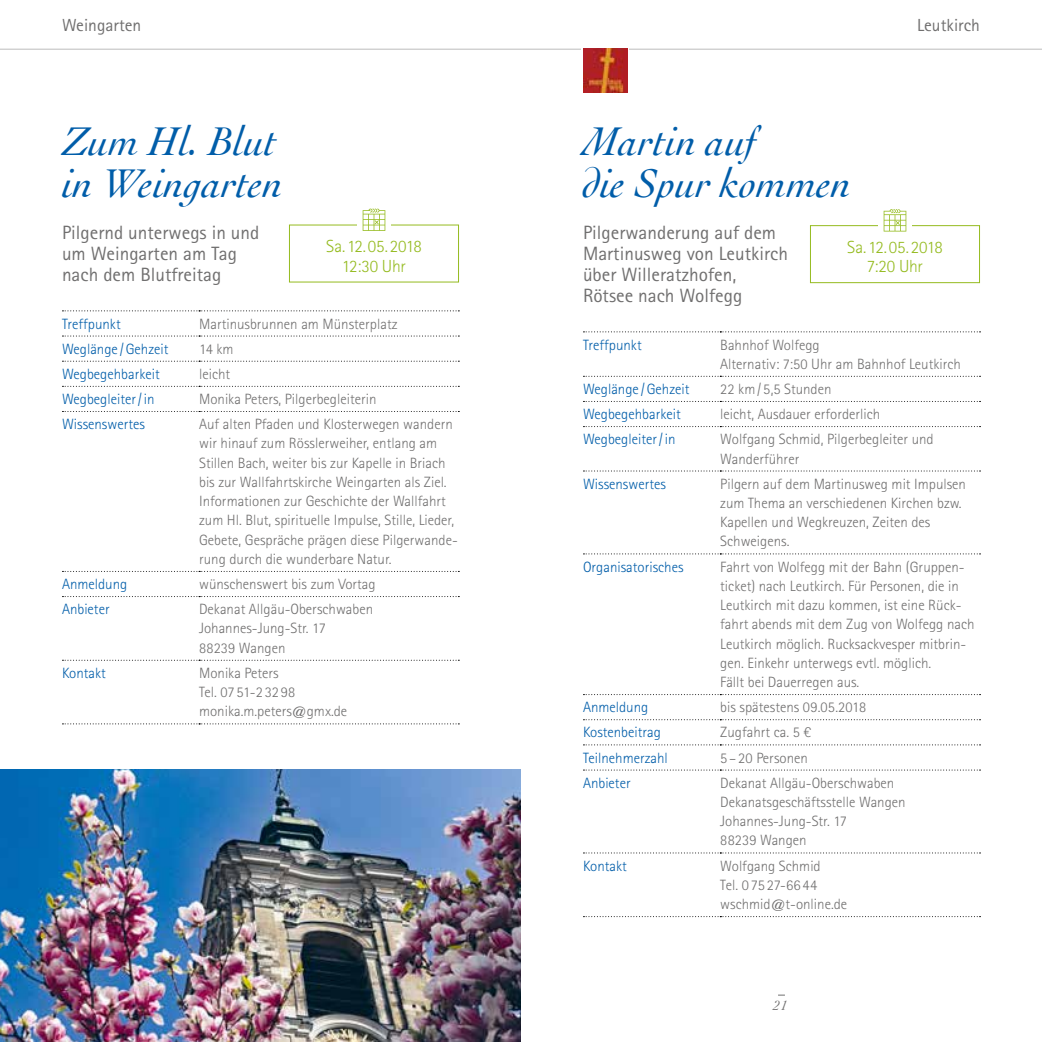
<style>
.page{position:relative;width:1042px;height:1042px;background:#fff}
.page>*{position:absolute;margin:0;border:0;box-sizing:border-box;transform-origin:0 0}
.t1{font:italic 42px/42px "Cochin";color:#005da9}
.t2{font:19.25px/21px "Rotis Sans Serif Std";color:#706f6f}
.t3{font:300 17.5px/19.2px "Rotis Sans Serif Std";letter-spacing:-.015em;color:#95bb20;text-align:center}
.t4{font:17.5px "Rotis Sans Serif Std";color:#706f6f}
.t5{font:300 14.88px/19.2px "Rotis Sans Serif Std";color:#706f6f}
.t6{font:300 14.88px "Rotis Sans Serif Std";color:#005da9}
.t7{font:italic 14px "Cochin";color:#706f6f}
</style>
<div class="page">
<img style="left:0;top:769px;width:521px;height:273px">
<hr style="left:0;top:49px;width:1042px;height:1px;background:#bcbcbc">
<svg style="left:583px;top:331px;width:397px;height:1px"></svg>
<svg style="left:583px;top:376px;width:397px;height:1px"></svg>
<svg style="left:583px;top:401px;width:397px;height:1px"></svg>
<svg style="left:583px;top:426px;width:397px;height:1px"></svg>
<svg style="left:583px;top:470px;width:397px;height:1px"></svg>
<svg style="left:583px;top:553px;width:397px;height:1px"></svg>
<svg style="left:583px;top:694px;width:397px;height:1px"></svg>
<svg style="left:583px;top:719px;width:397px;height:1px"></svg>
<svg style="left:583px;top:744px;width:397px;height:1px"></svg>
<svg style="left:583px;top:769px;width:397px;height:1px"></svg>
<svg style="left:583px;top:852px;width:397px;height:1px"></svg>
<svg style="left:583px;top:916px;width:397px;height:1px"></svg>
<div style="left:810px;top:225px;width:170px;height:58px;border:1px solid #95bb20"></div>
<div style="left:878px;top:209px;width:34px;height:27px;background:#fff"></div>
<svg style="left:883px;top:209px;width:23px;height:22px"></svg>
<svg style="left:581px;top:48px;width:48px;height:45px"></svg>
<img style="left:583px;top:49px;width:44px;height:44px">
<svg style="left:62px;top:310px;width:397px;height:1px"></svg>
<svg style="left:62px;top:336px;width:397px;height:1px"></svg>
<svg style="left:62px;top:361px;width:397px;height:1px"></svg>
<svg style="left:62px;top:386px;width:397px;height:1px"></svg>
<svg style="left:62px;top:411px;width:397px;height:1px"></svg>
<svg style="left:62px;top:571px;width:397px;height:1px"></svg>
<svg style="left:62px;top:596px;width:397px;height:1px"></svg>
<svg style="left:62px;top:660px;width:397px;height:1px"></svg>
<svg style="left:62px;top:723px;width:397px;height:1px"></svg>
<svg style="left:363px;top:209px;width:22px;height:22px"></svg>
<p class="t4" style="left:62px;top:15px;width:81px">Weingarten</p>
<h1 class="t1" style="left:62px;top:118px;width:222px">Zum Hl. Blut in Weingarten</h1>
<p class="t2" style="left:62px;top:221px;width:199px">Pilgernd unterwegs in und um Weingarten am Tag nach dem Blutfreitag</p>
<p class="t3" style="left:326px;top:237px;width:97px">Sa.12.05.2018<br>12:30 Uhr</p>
<p class="t6" style="left:62px;top:315px;width:60px">Treffpunkt</p>
<p class="t5" style="left:199px;top:314px;width:200px">Martinusbrunnen am Münsterplatz</p>
<p class="t6" style="left:62px;top:340px;width:108px">Weglänge /Gehzeit</p>
<p class="t5" style="left:199px;top:339px;width:36px">14 km</p>
<p class="t6" style="left:62px;top:365px;width:99px">Wegbegehbarkeit</p>
<p class="t5" style="left:199px;top:364px;width:33px">leicht</p>
<p class="t6" style="left:62px;top:390px;width:94px">Wegbegleiter/in</p>
<p class="t5" style="left:199px;top:389px;width:179px">Monika Peters, Pilgerbegleiterin</p>
<p class="t6" style="left:62px;top:416px;width:84px">Wissenswertes</p>
<p class="t5" style="left:199px;top:414px;width:260px">Auf alten Pfaden und Klosterwegen wandern wir hinauf zum Rösslerweiher, entlang am Stillen Bach, weiter bis zur Kapelle in Briach bis zur Wallfahrtskirche Weingarten als Ziel.<br>Informationen zur Geschichte der Wallfahrt zum Hl. Blut, spirituelle Impulse, Stille, Lieder, Gebete, Gespräche prägen diese Pilgerwande&shy;rung durch die wunderbare Natur.</p>
<p class="t6" style="left:62px;top:575px;width:67px">Anmeldung</p>
<p class="t5" style="left:199px;top:574px;width:178px">wünschenswert bis zum Vortag</p>
<p class="t6" style="left:62px;top:601px;width:49px">Anbieter</p>
<p class="t5" style="left:199px;top:599px;width:176px">Dekanat Allgäu-Oberschwaben<br>Johannes-Jung-Str. 17<br>88239 Wangen</p>
<p class="t6" style="left:62px;top:664px;width:45px">Kontakt</p>
<p class="t5" style="left:199px;top:663px;width:150px">Monika Peters<br>Tel. 07 51-2 32 98 monika.m.peters@gmx.de</p>
<p class="t4" style="left:917px;top:15px;width:64px">Leutkirch</p>
<h1 class="t1" style="left:583px;top:118px;width:270px">Martin auf<br>die Spur kommen</h1>
<p class="t2" style="left:583px;top:221px;width:206px">Pilgerwanderung auf dem<br>Martinusweg von Leutkirch über Willeratzhofen,<br>Rötsee nach Wolfegg</p>
<p class="t3" style="left:847px;top:237px;width:97px">Sa.12.05.2018<br>7:20 Uhr</p>
<p class="t6" style="left:583px;top:336px;width:60px">Treffpunkt</p>
<p class="t5" style="left:720px;top:335px;width:242px">Bahnhof Wolfegg<br>Alternativ: 7:50 Uhr am Bahnhof Leutkirch</p>
<p class="t6" style="left:583px;top:380px;width:108px">Weglänge /Gehzeit</p>
<p class="t5" style="left:720px;top:379px;width:113px">22 km/ 5,5 Stunden</p>
<p class="t6" style="left:583px;top:405px;width:99px">Wegbegehbarkeit</p>
<p class="t5" style="left:720px;top:404px;width:162px">leicht, Ausdauer erforderlich</p>
<p class="t6" style="left:583px;top:431px;width:94px">Wegbegleiter/in</p>
<p class="t5" style="left:720px;top:430px;width:215px">Wolfgang Schmid, Pilgerbegleiter und<br>Wanderführer</p>
<p class="t6" style="left:583px;top:475px;width:84px">Wissenswertes</p>
<p class="t5" style="left:720px;top:474px;width:247px">Pilgern auf dem Martinusweg mit Impulsen zum Thema an verschiedenen Kirchen bzw.<br>Kapellen und Wegkreuzen, Zeiten des<br>Schweigens.</p>
<p class="t6" style="left:583px;top:558px;width:102px">Organisatorisches</p>
<p class="t5" style="left:720px;top:557px;width:256px">Fahrt von Wolfegg mit der Bahn (Gruppen&shy;ticket) nach Leutkirch. Für Personen, die in Leutkirch mit dazu kommen, ist eine Rück&shy;fahrt abends mit dem Zug von Wolfegg nach Leutkirch möglich. Rucksackvesper mitbrin&shy;gen. Einkehr unterwegs evtl. möglich.<br>Fällt bei Dauerregen aus.</p>
<p class="t6" style="left:583px;top:699px;width:67px">Anmeldung</p>
<p class="t5" style="left:720px;top:697px;width:147px">bis spätestens 09.05.2018</p>
<p class="t6" style="left:583px;top:724px;width:79px">Kostenbeitrag</p>
<p class="t5" style="left:720px;top:723px;width:92px">Zugfahrt ca. 5 €</p>
<p class="t6" style="left:583px;top:749px;width:86px">Teilnehmerzahl</p>
<p class="t5" style="left:720px;top:748px;width:89px">5 – 20 Personen</p>
<p class="t6" style="left:583px;top:774px;width:49px">Anbieter</p>
<p class="t5" style="left:720px;top:773px;width:187px">Dekanat Allgäu-Oberschwaben<br>Dekanatsgeschäftsstelle Wangen<br>Johannes-Jung-Str. 17<br>88239 Wangen</p>
<p class="t6" style="left:583px;top:857px;width:45px">Kontakt</p>
<p class="t5" style="left:720px;top:856px;width:128px">Wolfgang Schmid<br>Tel. 0 75 27-66 44 wschmid@t-online.de</p>
<p class="t7" style="left:773px;top:995px;width:15px">21</p>
</div>
